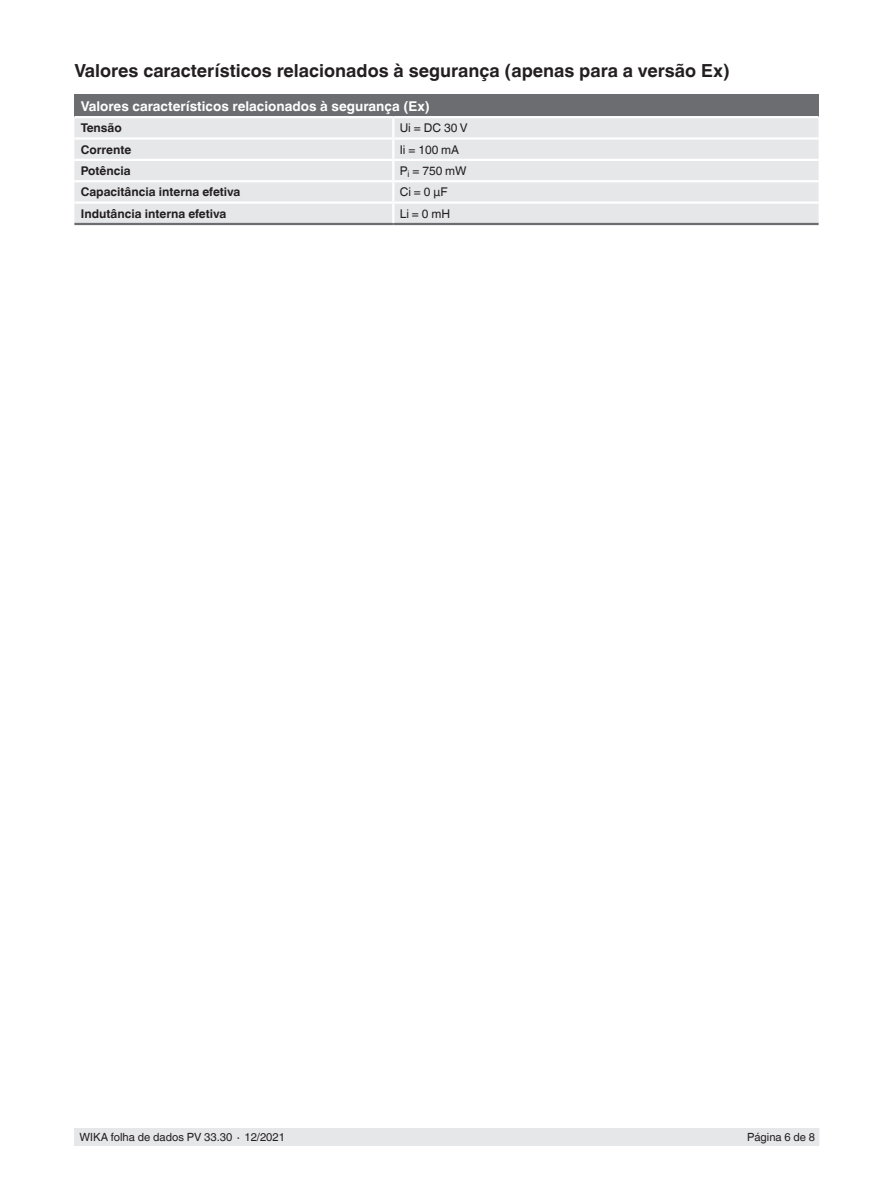
<style>
.page{position:relative;width:893px;height:1188px;background:#fff}
.page>*{position:absolute;margin:0;border:0;box-sizing:border-box;transform-origin:0 0}
.t1{font:700 18px "Helvetica World";color:#231f20}
.t2{font:700 13.5px "Helvetica World";color:#fff}
.t3{font:700 12px "Helvetica World";color:#231f20}
.t4{font:12px "Helvetica World";color:#231f20}
.t5{font:11.25px "Helvetica World";color:#231f20}
</style>
<div class="page">
<div style="left:75px;top:1128px;width:744px;height:17px;background:#e6e7e9"></div>
<div style="left:74px;top:95px;width:745px;height:22px;background:#6c6d70"></div>
<div style="left:74px;top:118px;width:745px;height:105px;background:#e6e7e9"></div>
<hr style="left:74px;top:137px;width:319px;height:3px;background:#fff">
<hr style="left:393px;top:137px;width:426px;height:3px;background:#fff">
<hr style="left:74px;top:159px;width:319px;height:2px;background:#fff">
<hr style="left:393px;top:159px;width:426px;height:2px;background:#fff">
<hr style="left:74px;top:223px;width:319px;height:2px;background:#6c6d70">
<hr style="left:393px;top:223px;width:426px;height:2px;background:#6c6d70">
<hr style="left:74px;top:180px;width:319px;height:2px;background:#fff">
<hr style="left:393px;top:180px;width:426px;height:2px;background:#fff">
<hr style="left:74px;top:201px;width:319px;height:3px;background:#fff">
<hr style="left:393px;top:201px;width:426px;height:3px;background:#fff">
<svg style="left:392px;top:118px;width:2px;height:105px"></svg>
<hr style="left:74px;top:116px;width:319px;height:2px;background:#fff">
<hr style="left:393px;top:116px;width:426px;height:2px;background:#fff">
<h1 class="t1" style="left:74px;top:60px;width:657px">Valores característicos relacionados à segurança (apenas para a versão Ex)</h1>
<p class="t2" style="left:81px;top:98px;width:351px">Valores característicos relacionados à segurança (Ex)</p>
<p class="t3" style="left:81px;top:121px;width:42px">Tensão</p>
<p class="t4" style="left:400px;top:121px;width:69px">Ui = DC 30 V</p>
<p class="t3" style="left:81px;top:142px;width:52px">Corrente</p>
<p class="t4" style="left:400px;top:142px;width:61px">Ii = 100 mA</p>
<p class="t3" style="left:81px;top:164px;width:51px">Potência</p>
<p class="t4" style="left:400px;top:164px;width:68px">P<sub>i</sub> = 750 mW</p>
<p class="t3" style="left:81px;top:185px;width:161px">Capacitância interna efetiva</p>
<p class="t4" style="left:400px;top:185px;width:49px">Ci = 0 μF</p>
<p class="t3" style="left:81px;top:206px;width:147px">Indutância interna efetiva</p>
<p class="t4" style="left:400px;top:206px;width:52px">Li = 0 mH</p>
<p class="t5" style="left:80px;top:1131px;width:207px">WIKA folha de dados PV 33.30 ∙ 12/2021</p>
<p class="t5" style="left:747px;top:1131px;width:69px">Página 6 de 8</p>
</div>
